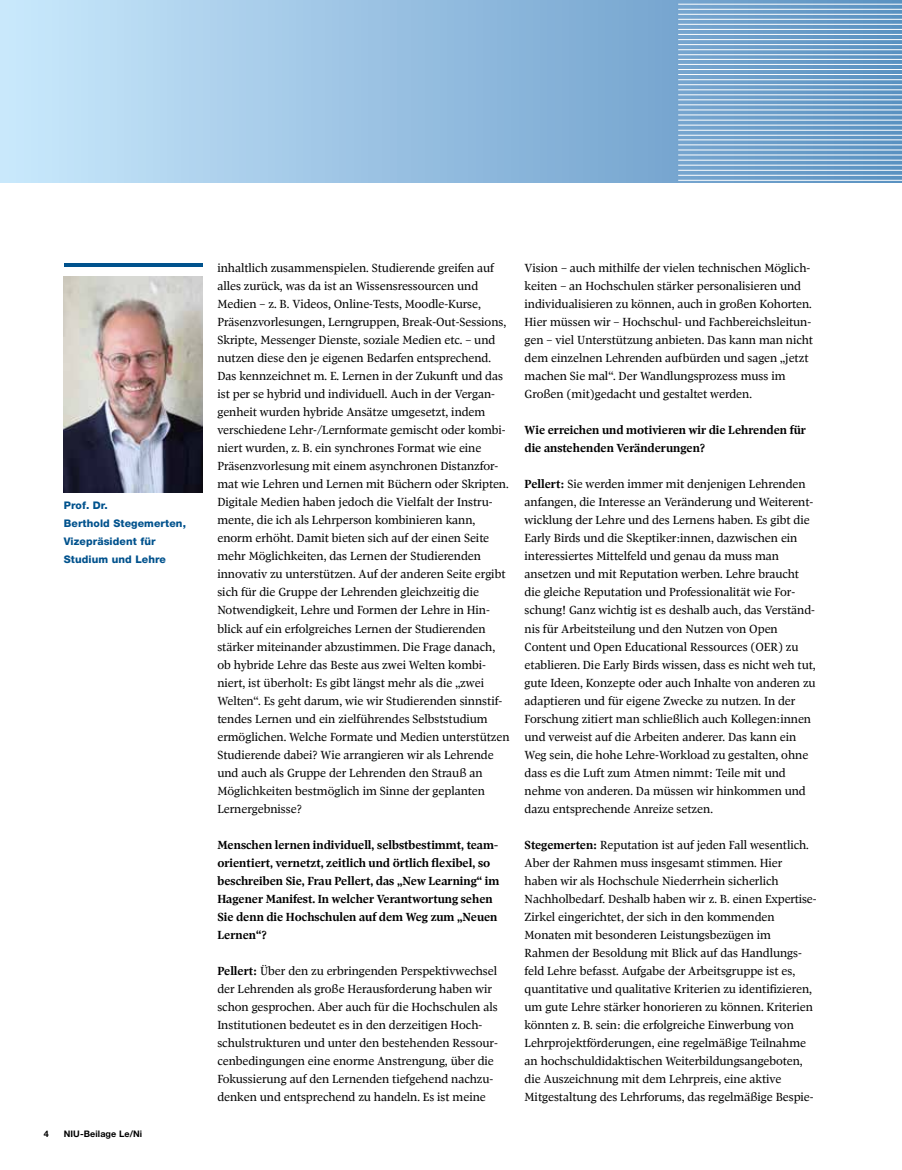
<style>
.page{position:relative;width:902px;height:1170px;background:#fff}
.page>*{position:absolute;margin:0;border:0;box-sizing:border-box;transform-origin:0 0}
.t1{font:12px/18px "Pratt Nova Text";letter-spacing:-.005em;color:#000}
.t2{font:700 12px/18px "Pratt Nova Text";letter-spacing:-.005em;color:#000}
.t3{font:800 10.5px/18px "Helvetica Neue CE";letter-spacing:.01em;color:#00528d}
.t4{font:700 9px "Helvetica Neue CE";letter-spacing:.01em;color:#000}
.s1{font-weight:700}
</style>
<div class="page">
<svg style="left:0;top:0;width:901px;height:182px;background:#95bee0"></svg>
<hr style="left:678px;top:9px;width:223px;height:1px;background:#fff">
<hr style="left:678px;top:4px;width:223px;height:1px;background:#fff">
<hr style="left:678px;top:14px;width:223px;height:1px;background:#fff">
<hr style="left:678px;top:59px;width:223px;height:1px;background:#fff">
<hr style="left:678px;top:79px;width:223px;height:1px;background:#fff">
<hr style="left:678px;top:69px;width:223px;height:1px;background:#fff">
<hr style="left:678px;top:89px;width:223px;height:1px;background:#fff">
<hr style="left:678px;top:64px;width:223px;height:1px;background:#fff">
<hr style="left:678px;top:84px;width:223px;height:1px;background:#fff">
<hr style="left:678px;top:74px;width:223px;height:1px;background:#fff">
<hr style="left:678px;top:94px;width:223px;height:1px;background:#fff">
<hr style="left:678px;top:19px;width:223px;height:1px;background:#fff">
<hr style="left:678px;top:39px;width:223px;height:1px;background:#fff">
<hr style="left:678px;top:29px;width:223px;height:1px;background:#fff">
<hr style="left:678px;top:49px;width:223px;height:1px;background:#fff">
<hr style="left:678px;top:24px;width:223px;height:1px;background:#fff">
<hr style="left:678px;top:44px;width:223px;height:1px;background:#fff">
<hr style="left:678px;top:34px;width:223px;height:1px;background:#fff">
<hr style="left:678px;top:54px;width:223px;height:1px;background:#fff">
<hr style="left:678px;top:99px;width:223px;height:1px;background:#fff">
<hr style="left:678px;top:120px;width:223px;height:1px;background:#fff">
<hr style="left:678px;top:110px;width:223px;height:1px;background:#fff">
<hr style="left:678px;top:130px;width:223px;height:1px;background:#fff">
<hr style="left:678px;top:104px;width:223px;height:1px;background:#fff">
<hr style="left:678px;top:125px;width:223px;height:1px;background:#fff">
<hr style="left:678px;top:115px;width:223px;height:1px;background:#fff">
<hr style="left:678px;top:135px;width:223px;height:1px;background:#fff">
<hr style="left:678px;top:139px;width:223px;height:1px;background:#fff">
<hr style="left:678px;top:160px;width:223px;height:1px;background:#fff">
<hr style="left:678px;top:150px;width:223px;height:1px;background:#fff">
<hr style="left:678px;top:170px;width:223px;height:1px;background:#fff">
<hr style="left:678px;top:144px;width:223px;height:1px;background:#fff">
<hr style="left:678px;top:165px;width:223px;height:1px;background:#fff">
<hr style="left:678px;top:155px;width:223px;height:1px;background:#fff">
<hr style="left:678px;top:175px;width:223px;height:1px;background:#fff">
<hr style="left:678px;top:180px;width:223px;height:1px;background:#fff">
<hr style="left:64px;top:264px;width:138px;height:3px;background:#00528d">
<img style="left:64px;top:276px;width:138px;height:216px">
<p class="t3" style="left:64px;top:495px;width:124px">Prof. Dr.<br>Berthold Stegemerten,<br>Vizepräsident für<br>Studium und Lehre</p>
<p class="t4" style="left:44px;top:1127px;width:7px">4</p>
<p class="t4" style="left:64px;top:1127px;width:80px">NIU-Beilage Le/Ni</p>
<p class="t1" style="left:217px;top:259px;width:294px">inhaltlich zusammenspielen. Studierende greifen auf alles zurück, was da ist an Wissensressourcen und Medien – z. B. Videos, Online-Tests, Moodle-Kurse, Präsenzvorlesungen, Lerngruppen, Break-Out-Sessions, Skripte, Messenger Dienste, soziale Medien etc. – und nutzen diese den je eigenen Bedarfen entsprechend.<br>Das kennzeichnet m. E. Lernen in der Zukunft und das ist per se hybrid und individuell. Auch in der Vergan&shy;genheit wurden hybride Ansätze umgesetzt, indem verschiedene Lehr-/Lernformate gemischt oder kombi&shy;niert wurden, z. B. ein synchrones Format wie eine Präsenzvorlesung mit einem asynchronen Distanzfor&shy;mat wie Lehren und Lernen mit Büchern oder Skripten.<br>Digitale Medien haben jedoch die Vielfalt der Instru&shy;mente, die ich als Lehrperson kombinieren kann, enorm erhöht. Damit bieten sich auf der einen Seite mehr Möglichkeiten, das Lernen der Studierenden innovativ zu unterstützen. Auf der anderen Seite ergibt sich für die Gruppe der Lehrenden gleichzeitig die Notwendigkeit, Lehre und Formen der Lehre in Hin&shy;blick auf ein erfolgreiches Lernen der Studierenden stärker miteinander abzustimmen. Die Frage danach, ob hybride Lehre das Beste aus zwei Welten kombi&shy;niert, ist überholt: Es gibt längst mehr als die „zwei Welten“. Es geht darum, wie wir Studierenden sinnstif&shy;tendes Lernen und ein zielführendes Selbststudium ermöglichen. Welche Formate und Medien unterstützen Studierende dabei? Wie arrangieren wir als Lehrende und auch als Gruppe der Lehrenden den Strauß an Möglichkeiten bestmöglich im Sinne der geplanten Lernergebnisse?</p>
<p class="t2" style="left:217px;top:835px;width:283px">Menschen lernen individuell, selbstbestimmt, team&shy;orientiert, vernetzt, zeitlich und örtlich flexibel, so beschreiben Sie, Frau Pellert, das „New Learning“ im Hagener Manifest. In welcher Verantwortung sehen Sie denn die Hochschulen auf dem Weg zum „Neuen Lernen“?</p>
<p class="t1" style="left:217px;top:961px;width:282px"><span class="s1">Pellert:</span> Über den zu erbringenden Perspektivwechsel der Lehrenden als große Herausforderung haben wir schon gesprochen. Aber auch für die Hochschulen als Institutionen bedeutet es in den derzeitigen Hoch&shy;schulstrukturen und unter den bestehenden Ressour&shy;cenbedingungen eine enorme Anstrengung, über die Fokussierung auf den Lernenden tiefgehend nachzu&shy;denken und entsprechend zu handeln. Es ist meine</p>
<p class="t1" style="left:524px;top:259px;width:290px">Vision – auch mithilfe der vielen technischen Möglich&shy;keiten – an Hochschulen stärker personalisieren und individualisieren zu können, auch in großen Kohorten.<br>Hier müssen wir – Hochschul- und Fachbereichsleitun&shy;gen – viel Unterstützung anbieten. Das kann man nicht dem einzelnen Lehrenden aufbürden und sagen „jetzt machen Sie mal“. Der Wandlungsprozess muss im Großen (mit)gedacht und gestaltet werden.</p>
<p class="t2" style="left:524px;top:421px;width:283px">Wie erreichen und motivieren wir die Lehrenden für die anstehenden Veränderungen?</p>
<p class="t1" style="left:524px;top:475px;width:292px"><span class="s1">Pellert:</span> Sie werden immer mit denjenigen Lehrenden anfangen, die Interesse an Veränderung und Weiterent&shy;wicklung der Lehre und des Lernens haben. Es gibt die Early Birds und die Skeptiker:innen, dazwischen ein interessiertes Mittelfeld und genau da muss man ansetzen und mit Reputation werben. Lehre braucht die gleiche Reputation und Professionalität wie For&shy;schung! Ganz wichtig ist es deshalb auch, das Verständ&shy;nis für Arbeitsteilung und den Nutzen von Open Content und Open Educational Ressources (OER) zu etablieren. Die Early Birds wissen, dass es nicht weh tut, gute Ideen, Konzepte oder auch Inhalte von anderen zu adaptieren und für eigene Zwecke zu nutzen. In der Forschung zitiert man schließlich auch Kollegen:innen und verweist auf die Arbeiten anderer. Das kann ein Weg sein, die hohe Lehre-Workload zu gestalten, ohne dass es die Luft zum Atmen nimmt: Teile mit und nehme von anderen. Da müssen wir hinkommen und dazu entsprechende Anreize setzen.</p>
<p class="t1" style="left:524px;top:835px;width:293px"><span class="s1">Stegemerten:</span> Reputation ist auf jeden Fall wesentlich.<br>Aber der Rahmen muss insgesamt stimmen. Hier haben wir als Hochschule Niederrhein sicherlich Nachholbedarf. Deshalb haben wir z. B. einen Expertise-Zirkel eingerichtet, der sich in den kommenden Monaten mit besonderen Leistungsbezügen im Rahmen der Besoldung mit Blick auf das Handlungs&shy;feld Lehre befasst. Aufgabe der Arbeitsgruppe ist es, quantitative und qualitative Kriterien zu identifizieren, um gute Lehre stärker honorieren zu können. Kriterien könnten z. B. sein: die erfolgreiche Einwerbung von Lehrprojektförderungen, eine regelmäßige Teilnahme an hochschuldidaktischen Weiterbildungsangeboten, die Auszeichnung mit dem Lehrpreis, eine aktive Mitgestaltung des Lehrforums, das regelmäßige Bespie-</p>
</div>
